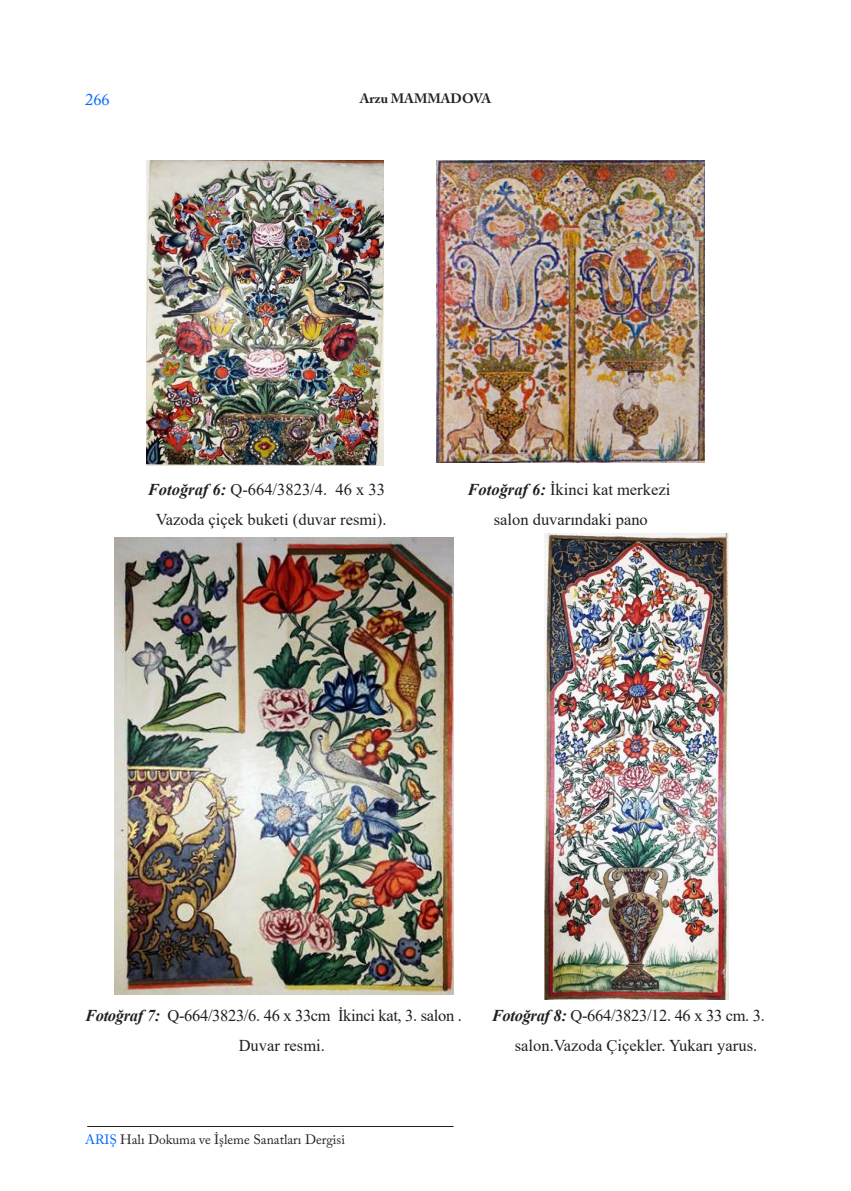
<style>
.page{position:relative;width:851px;height:1191px;background:#fff}
.page>*{position:absolute;margin:0;border:0;box-sizing:border-box;transform-origin:0 0}
.t1{font:16.5px "Times New Roman";color:#221f1f}
.t2{font:16.5px "Times New Roman";letter-spacing:-.02em;color:#221f1f}
.t3{font:16.5px "Adobe Caslon Pro";color:#06f}
.t4{font:13.5px "Adobe Caslon Pro";color:#221f1f}
.t5{font:700 13.5px "Adobe Caslon Pro";color:#221f1f}
.s1{font-weight:700;font-style:italic}
.s2{color:#06f}
</style>
<div class="page">
<hr style="left:87px;top:1126px;width:366px;height:1px;background:#221f1f">
<img style="left:146px;top:160px;width:237px;height:305px">
<img style="left:437px;top:160px;width:267px;height:302px">
<img style="left:115px;top:537px;width:338px;height:457px">
<img style="left:544px;top:533px;width:184px;height:466px">
<p class="t3" style="left:85px;top:91px;width:26px">266</p>
<p class="t5" style="left:359px;top:90px;width:133px">Arzu MAMMADOVA</p>
<p class="t1" style="left:148px;top:478px;width:238px"><span class="s1">Fotoğraf 6:</span> Q-664/3823/4. 46 x 33</p>
<p class="t1" style="left:467px;top:478px;width:204px"><span class="s1">Fotoğraf 6:</span> İkinci kat merkezi</p>
<p class="t1" style="left:156px;top:508px;width:232px">Vazoda çiçek buketi (duvar resmi).</p>
<p class="t1" style="left:493px;top:508px;width:155px">salon duvarındaki pano</p>
<p class="t2" style="left:85px;top:1004px;width:378px"><span class="s1">Fotoğraf 7:</span> Q-664/3823/6. 46 x 33cm İkinci kat, 3. salon .</p>
<p class="t2" style="left:492px;top:1004px;width:274px"><span class="s1">Fotoğraf 8:</span> Q-664/3823/12. 46 x 33 cm. 3.</p>
<p class="t1" style="left:239px;top:1034px;width:88px">Duvar resmi.</p>
<p class="t1" style="left:514px;top:1034px;width:244px">salon.Vazoda Çiçekler. Yukarı yarus.</p>
<p class="t4" style="left:85px;top:1131px;width:261px"><span class="s2">ARIŞ</span> Halı Dokuma ve İşleme Sanatları Dergisi</p>
</div>
